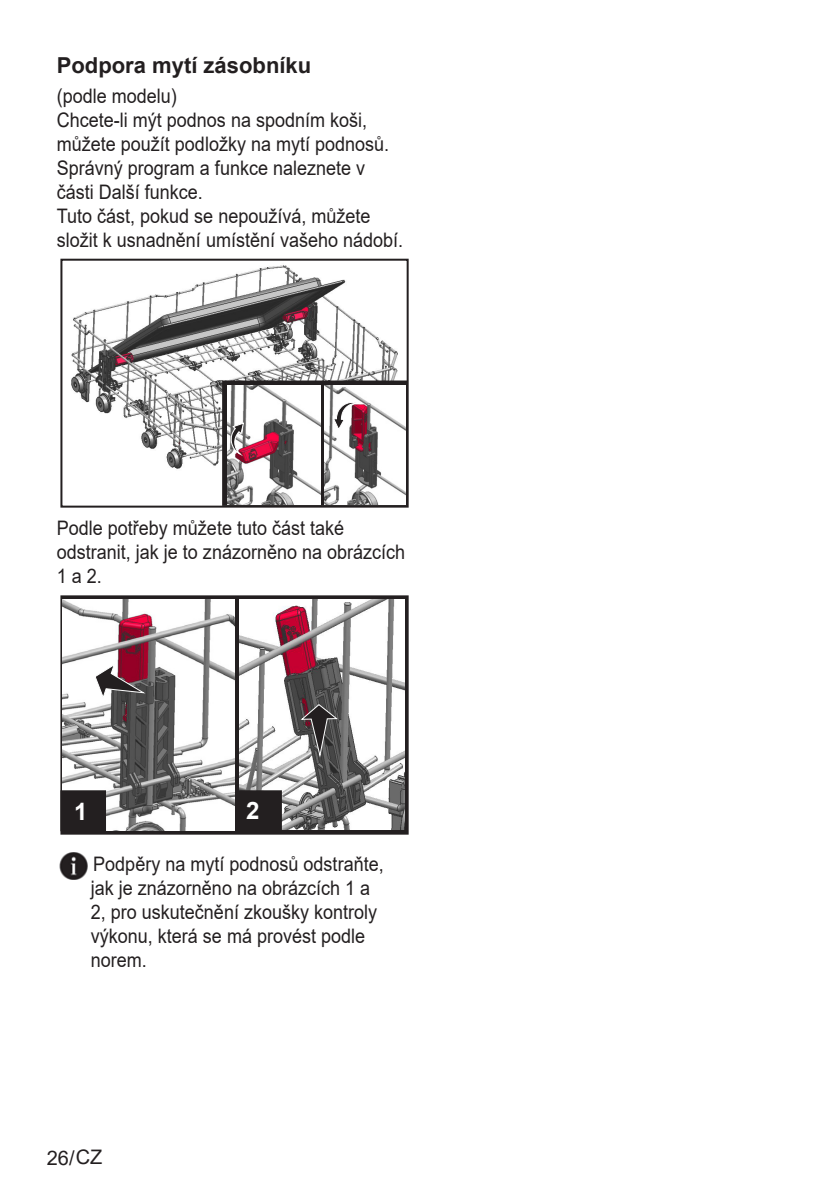
<style>
.page{position:relative;width:840px;height:1191px;background:#fff}
.page>*{position:absolute;margin:0;border:0;box-sizing:border-box;transform-origin:0 0}
.t1{font:700 24px "Arial";color:#fff}
.Baslik{font:700 22px "Arial";color:#231f20}
.Yazi_alanlari{font:20px/24px "Arial";color:#231f20;scale:.9 1}
.Girintili_Yazi{font:20px/24px "Arial";color:#231f20;scale:.9 1}
.Girintili_Yazi-2{font:20px "Arial";color:#231f20}
</style>
<div class="page">
<img style="left:60px;top:258px;width:349px;height:230px">
<div style="left:60px;top:259px;width:348px;height:248px;border:2px solid #231f20"></div>
<div style="left:223px;top:381px;width:183px;height:124px;background:#231f20"></div>
<div style="left:222px;top:380px;width:185px;height:126px;border:2px solid #231f20"></div>
<img style="left:324px;top:385px;width:81px;height:119px">
<img style="left:227px;top:385px;width:93px;height:119px">
<svg style="left:231px;top:422px;width:13px;height:34px"></svg>
<svg style="left:332px;top:402px;width:29px;height:28px"></svg>
<svg style="left:63px;top:598px;width:342px;height:233px;fill:#231f20"></svg>
<div style="left:60px;top:595px;width:348px;height:239px;border:2px solid #231f20"></div>
<img style="left:63px;top:599px;width:171px;height:231px">
<img style="left:239px;top:599px;width:165px;height:231px">
<svg style="left:94px;top:662px;width:54px;height:38px"></svg>
<svg style="left:299px;top:703px;width:40px;height:57px;background:#605c5d"></svg>
<div style="left:61px;top:791px;width:44px;height:39px;background:#231f20"></div>
<div style="left:60px;top:790px;width:46px;height:41px;border:2px solid #231f20"></div>
<div style="left:237px;top:791px;width:44px;height:39px;background:#231f20"></div>
<div style="left:236px;top:790px;width:46px;height:41px;border:2px solid #231f20"></div>
<img style="left:59px;top:852px;width:29px;height:27px">
<p class="Baslik" style="left:57px;top:50px;width:256px">Podpora mytí zásobníku</p>
<p class="Yazi_alanlari" style="left:57px;top:84px;width:135px">(podle modelu)</p>
<p class="Yazi_alanlari" style="left:57px;top:108px;width:371px">Chcete-li mýt podnos na spodním koši, můžete použít podložky na mytí podnosů.</p>
<p class="Yazi_alanlari" style="left:57px;top:156px;width:344px">Správný program a funkce naleznete v části Další funkce.</p>
<p class="Yazi_alanlari" style="left:57px;top:204px;width:386px">Tuto část, pokud se nepoužívá, můžete složit k usnadnění umístění vašeho nádobí.</p>
<p class="Yazi_alanlari" style="left:57px;top:516px;width:388px">Podle potřeby můžete tuto část také odstranit, jak je to znázorněno na obrázcích<br>1 a 2.</p>
<p class="t1" style="left:74px;top:795px;width:15px">1</p>
<p class="t1" style="left:246px;top:793px;width:15px">2</p>
<p class="Girintili_Yazi" style="left:91px;top:852px;width:327px">Podpěry na mytí podnosů odstraňte, jak je znázorněno na obrázcích 1 a<br>2, pro uskutečnění zkoušky kontroly výkonu, která se má provést podle norem.</p>
<p class="Girintili_Yazi-2" style="left:47px;top:1143px;width:57px">26/CZ</p>
</div>
